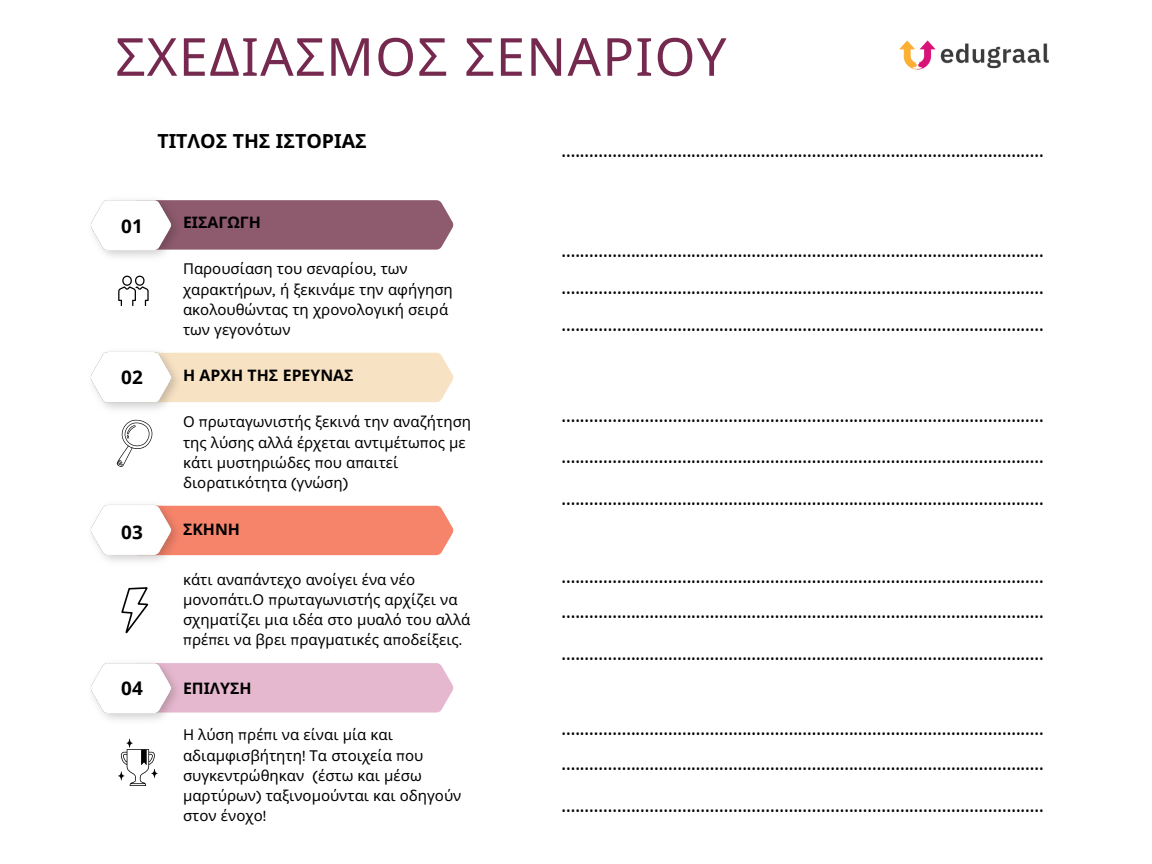
<style>
.page{position:relative;width:1152px;height:864px;background:#fff}
.page>*{position:absolute;margin:0;border:0;box-sizing:border-box;transform-origin:0 0}
.t1{font:52.5px "Noto Sans";letter-spacing:.025em;color:#76294f}
.t2{font:500 21px "Quicksand";color:#000}
.t3{font:700 19.5px "Noto Sans";color:#000}
.t4{font:700 18.9px "Open Sans";color:#000}
.t5{font:700 15.9px "Noto Sans";color:#000}
.t6{font:15px/20.2px "Noto Sans";color:#000}
.s1{font-family:"Quicksand";font-weight:500}
</style>
<div class="page">
<div style="left:182px;top:200px;width:271px;height:50px;background:#8e5a6e"></div>
<img style="left:90px;top:200px;width:92px;height:57px">
<div style="left:182px;top:353px;width:271px;height:49px;background:#f7e2c4"></div>
<img style="left:90px;top:351px;width:92px;height:59px">
<svg style="left:118px;top:276px;width:31px;height:30px"></svg>
<div style="left:182px;top:506px;width:271px;height:49px;background:#f6846b"></div>
<img style="left:90px;top:504px;width:92px;height:58px">
<div style="left:182px;top:663px;width:271px;height:50px;background:#e6b8cf"></div>
<img style="left:90px;top:663px;width:92px;height:57px">
<svg style="left:117px;top:420px;width:36px;height:47px"></svg>
<svg style="left:121px;top:587px;width:27px;height:46px"></svg>
<svg style="left:118px;top:739px;width:40px;height:47px"></svg>
<img style="left:899px;top:40px;width:150px;height:30px">
<p class="t1" style="left:115px;top:20px;width:613px">ΣΧΕΔΙΑΣΜΟΣ ΣΕΝΑΡΙΟΥ</p>
<p class="t3" style="left:157px;top:127px;width:211px">ΤΙΤΛΟΣ ΤΗΣ ΙΣΤΟΡΙΑΣ</p>
<p class="t4" style="left:121px;top:212px;width:23px">01</p>
<p class="t5" style="left:183px;top:211px;width:79px">ΕΙΣΑΓΩΓΗ</p>
<p class="t6" style="left:183px;top:258px;width:271px">Παρουσίαση του σεναρίου<span class="s1">,</span> των χαρακτήρων<span class="s1">,</span> ή ξεκινάμε την αφήγηση ακολουθώντας τη χρονολογική σειρά των γεγονότων</p>
<p class="t4" style="left:121px;top:364px;width:23px">02</p>
<p class="t5" style="left:183px;top:364px;width:172px">Η ΑΡΧΗ ΤΗΣ ΕΡΕΥΝΑΣ</p>
<p class="t6" style="left:183px;top:411px;width:290px">Ο <span class="s1">π</span>ρωταγωνιστής ξεκινά την αναζήτηση της λύσης αλλά έρχεται αντιμέτω<span class="s1">π</span>ος με κάτι μυστηριώδες <span class="s1">π</span>ου α<span class="s1">π</span>αιτεί διορατικότητα <span class="s1">(</span>γνώση<span class="s1">)</span></p>
<p class="t4" style="left:121px;top:519px;width:23px">03</p>
<p class="t5" style="left:183px;top:518px;width:59px">ΣΚΗΝΗ</p>
<p class="t6" style="left:183px;top:569px;width:289px">κάτι ανα<span class="s1">π</span>άντεχο ανοίγει ένα νέο μονο<span class="s1">π</span>άτι<span class="s1">.</span>Ο <span class="s1">π</span>ρωταγωνιστής αρχίζει να σχηματίζει μια ιδέα στο μυαλό του αλλά <span class="s1">π</span>ρέ<span class="s1">π</span>ει να βρει <span class="s1">π</span>ραγματικές α<span class="s1">π</span>οδείξεις<span class="s1">.</span></p>
<p class="t4" style="left:121px;top:675px;width:23px">04</p>
<p class="t5" style="left:183px;top:677px;width:70px">ΕΠΙΛΥΣΗ</p>
<p class="t6" style="left:183px;top:725px;width:280px">Η λύση <span class="s1">π</span>ρέ<span class="s1">π</span>ι να είναι μία και αδιαμφισβήτητη<span class="s1">!</span> Τα στοιχεία <span class="s1">π</span>ου συγκεντρώθηκαν <span class="s1">(</span>έστω και μέσω μαρτύρων<span class="s1">)</span> ταξινομούνται και οδηγούν στον ένοχο<span class="s1">!</span></p>
<p class="t2" style="left:561px;top:136px;width:484px">........................................................................................................</p>
<p class="t2" style="left:561px;top:236px;width:484px">........................................................................................................</p>
<p class="t2" style="left:561px;top:273px;width:484px">........................................................................................................</p>
<p class="t2" style="left:561px;top:310px;width:484px">........................................................................................................</p>
<p class="t2" style="left:561px;top:401px;width:484px">........................................................................................................</p>
<p class="t2" style="left:561px;top:442px;width:484px">........................................................................................................</p>
<p class="t2" style="left:561px;top:484px;width:484px">........................................................................................................</p>
<p class="t2" style="left:561px;top:562px;width:484px">........................................................................................................</p>
<p class="t2" style="left:561px;top:597px;width:484px">........................................................................................................</p>
<p class="t2" style="left:561px;top:639px;width:484px">........................................................................................................</p>
<p class="t2" style="left:561px;top:714px;width:484px">........................................................................................................</p>
<p class="t2" style="left:561px;top:749px;width:484px">........................................................................................................</p>
<p class="t2" style="left:561px;top:791px;width:484px">........................................................................................................</p>
</div>
